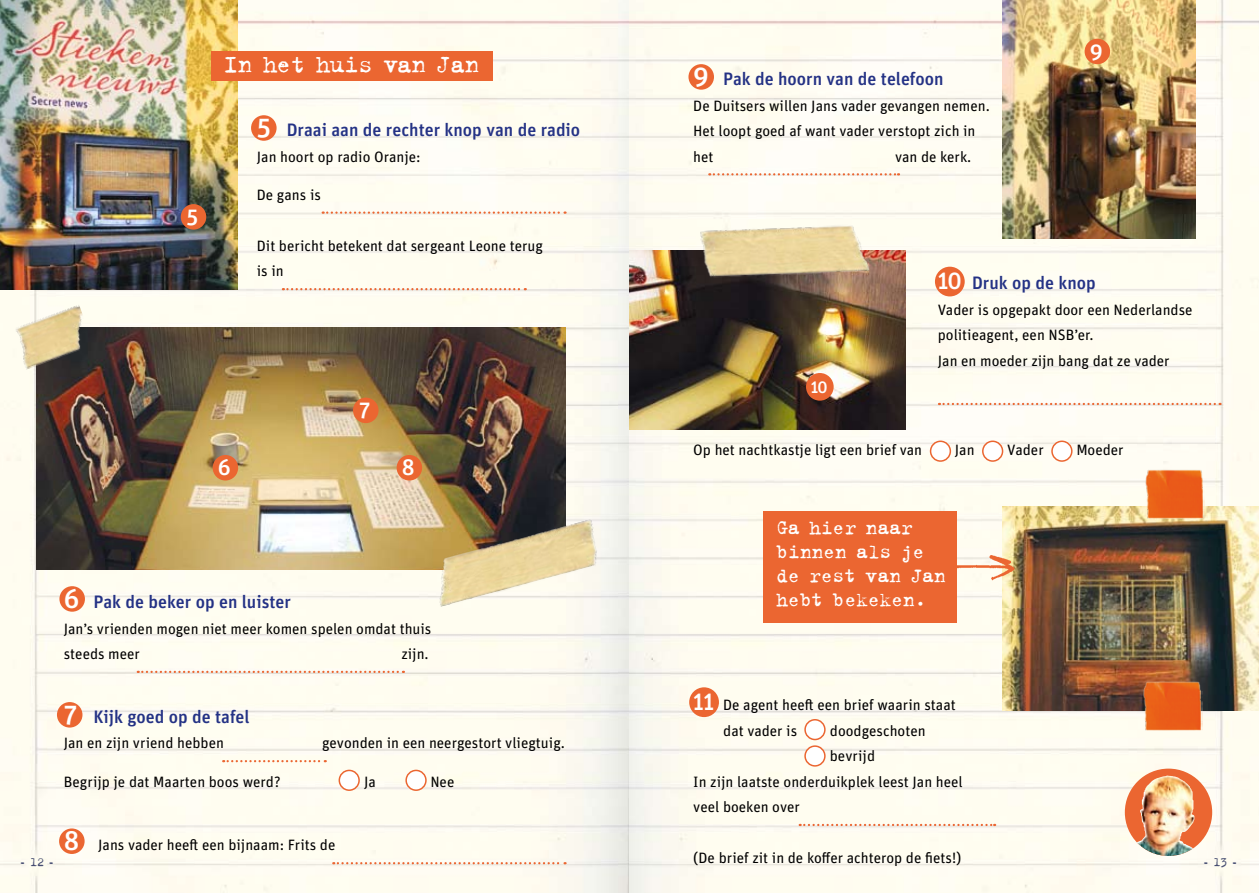
<style>
.page{position:relative;width:1259px;height:893px;background:#fff}
.page>*{position:absolute;margin:0;border:0;box-sizing:border-box;transform-origin:0 0}
.t1{font:27px "Trixie Text";letter-spacing:-.03em;color:#fff}
.t2{font:500 22.5px "Unit Pro";color:#fff}
.t3{font:21.9px/24px "Trixie";letter-spacing:-.015em;color:#fff}
.t4{font:500 18px "Unit Pro";color:#243285}
.t5{font:500 18px "Unit Pro";color:#fff;scale:.9 1}
.t6{font:15px/25.5px "Unit Pro";color:#000}
.t7{font:300 13.5px "Trixie";color:#454c71;scale:.5 1}
.s1{font-size:27px;color:#fff}
.s2{font-size:25.5px;color:#fff}
.s3{font-weight:300}
.s4{font-weight:500;font-size:25.5px;color:#fff}
.s5{font-weight:500;font-size:27px;color:#fff}
.s6{font-weight:400}
.s7{font-family:"Trixie Extra";font-weight:400}
</style>
<div class="page">
<img style="left:0;top:0;width:1259px;height:893px">
<div style="left:57px;top:702px;width:25px;height:26px;background:#eb6631;border-radius:50%"></div>
<div style="left:59px;top:828px;width:26px;height:26px;background:#eb6631;border-radius:50%"></div>
<div style="left:59px;top:586px;width:26px;height:26px;background:#eb6631;border-radius:50%"></div>
<div style="left:251px;top:115px;width:25px;height:26px;background:#eb6631;border-radius:50%"></div>
<div style="left:688px;top:64px;width:26px;height:26px;background:#eb6631;border-radius:50%"></div>
<div style="left:935px;top:267px;width:29px;height:29px;background:#eb6631;border-radius:50%"></div>
<div style="left:689px;top:687px;width:30px;height:30px;background:#eb6631;border-radius:50%"></div>
<img style="left:0;top:0;width:238px;height:289px">
<img style="left:1002px;top:0;width:193px;height:238px">
<img style="left:629px;top:251px;width:276px;height:178px">
<img style="left:1002px;top:506px;width:257px;height:204px">
<img style="left:36px;top:327px;width:530px;height:243px">
<svg style="left:323px;top:211px;width:242px;height:3px"></svg>
<svg style="left:283px;top:288px;width:243px;height:2px"></svg>
<svg style="left:223px;top:760px;width:103px;height:2px"></svg>
<svg style="left:333px;top:862px;width:232px;height:2px"></svg>
<svg style="left:138px;top:671px;width:266px;height:2px"></svg>
<svg style="left:709px;top:173px;width:190px;height:2px"></svg>
<svg style="left:799px;top:824px;width:196px;height:2px"></svg>
<svg style="left:939px;top:403px;width:281px;height:2px"></svg>
<div style="left:181px;top:204px;width:25px;height:26px;background:#eb6631;border-radius:50%"></div>
<div style="left:213px;top:455px;width:25px;height:25px;background:#eb6631;border-radius:50%"></div>
<div style="left:1084px;top:39px;width:26px;height:25px;background:#eb6631;border-radius:50%"></div>
<div style="left:353px;top:398px;width:25px;height:25px;background:#eb6631;border-radius:50%"></div>
<div style="left:396px;top:455px;width:26px;height:25px;background:#eb6631;border-radius:50%"></div>
<img style="left:427px;top:517px;width:178px;height:91px">
<img style="left:697px;top:224px;width:173px;height:54px">
<div style="left:930px;top:441px;width:20px;height:20px;background:#fff;border-radius:50%"></div>
<div style="left:930px;top:441px;width:21px;height:21px;border:2px solid #eb6631;border-radius:50%"></div>
<div style="left:805px;top:720px;width:20px;height:19px;background:#fff;border-radius:50%"></div>
<div style="left:804px;top:719px;width:21px;height:21px;border:2px solid #eb6631;border-radius:50%"></div>
<div style="left:805px;top:746px;width:20px;height:20px;background:#fff;border-radius:50%"></div>
<div style="left:804px;top:745px;width:21px;height:22px;border:2px solid #eb6631;border-radius:50%"></div>
<div style="left:982px;top:441px;width:20px;height:20px;background:#fff;border-radius:50%"></div>
<div style="left:982px;top:441px;width:21px;height:21px;border:2px solid #eb6631;border-radius:50%"></div>
<div style="left:1052px;top:441px;width:19px;height:20px;background:#fff;border-radius:50%"></div>
<div style="left:1051px;top:441px;width:21px;height:21px;border:2px solid #eb6631;border-radius:50%"></div>
<img style="left:956px;top:550px;width:62px;height:31px">
<div style="left:1124px;top:769px;width:88px;height:87px;background:#eb6631;border-radius:50%"></div>
<img style="left:1136px;top:776px;width:57px;height:80px">
<img style="left:1144px;top:469px;width:60px;height:49px">
<img style="left:1142px;top:680px;width:60px;height:50px">
<img style="left:11px;top:305px;width:83px;height:65px">
<div style="left:763px;top:511px;width:193px;height:112px;background:#eb6631"></div>
<div style="left:806px;top:373px;width:27px;height:28px;background:#eb6631;border-radius:50%"></div>
<div style="left:211px;top:52px;width:282px;height:29px;background:#eb6631"></div>
<div style="left:339px;top:770px;width:20px;height:20px;background:#fff;border-radius:50%"></div>
<div style="left:338px;top:770px;width:22px;height:21px;border:2px solid #eb6631;border-radius:50%"></div>
<div style="left:406px;top:770px;width:20px;height:20px;background:#fff;border-radius:50%"></div>
<div style="left:405px;top:770px;width:22px;height:21px;border:2px solid #eb6631;border-radius:50%"></div>
<h2 class="t2" style="left:187px;top:200px;width:13px">5</h2>
<h1 class="t1" style="left:223px;top:48px;width:257px">In het huis van Jan</h1>
<p class="t4" style="left:257px;top:117px;width:325px"><span class="s1">5</span> Draai aan de rechter knop van de radio</p>
<p class="t6" style="left:257px;top:143px;width:165px">Jan hoort op radio Oranje:</p>
<p class="t6" style="left:257px;top:181px;width:66px">De gans is</p>
<p class="t6" style="left:257px;top:232px;width:288px">Dit bericht betekent dat sergeant Leone terug is in</p>
<h2 class="t2" style="left:218px;top:451px;width:15px">6</h2>
<h2 class="t2" style="left:359px;top:394px;width:13px">7</h2>
<h2 class="t2" style="left:402px;top:451px;width:14px">8</h2>
<p class="t4" style="left:64px;top:589px;width:229px"><span class="s1">6</span> Pak de beker op en luister</p>
<p class="t6" style="left:64px;top:615px;width:369px">Jan’s vrienden mogen niet meer komen spelen omdat thuis steeds meer</p>
<p class="t6" style="left:401px;top:640px;width:29px">zijn.</p>
<p class="t4" style="left:693px;top:66px;width:252px"><span class="s1">9</span> Pak de hoorn van de telefoon</p>
<p class="t6" style="left:693px;top:92px;width:298px">De Duitsers willen Jans vader gevangen nemen.<br>Het loopt goed af want vader verstopt zich in het</p>
<p class="t6" style="left:895px;top:143px;width:78px">van de kerk.</p>
<h2 class="t2" style="left:1089px;top:35px;width:15px">9</h2>
<p class="t5" style="left:811px;top:373px;width:20px">10</p>
<p class="t4" style="left:938px;top:270px;width:160px"><span class="s2">10</span> Druk op de knop</p>
<p class="t6" style="left:938px;top:296px;width:256px">Vader is opgepakt door een Nederlandse politieagent, een NSB’er.<br>Jan en moeder zijn bang dat ze vader</p>
<p class="t6" style="left:693px;top:436px;width:230px">Op het nachtkastje ligt een brief van</p>
<p class="t6" style="left:955px;top:436px;width:21px">Jan</p>
<p class="t6" style="left:1007px;top:436px;width:38px">Vader</p>
<p class="t6" style="left:1076px;top:436px;width:49px">Moeder</p>
<h3 class="t3" style="left:776px;top:515px;width:171px">Ga hier naar binnen als je de rest van Jan hebt bekeken<span class="s3">.</span></h3>
<p class="t6" style="left:723px;top:691px;width:234px;text-indent:-30px"><span class="s4">11</span> De agent heeft een brief waarin staat dat vader is</p>
<p class="t4" style="left:64px;top:704px;width:187px"><span class="s1">7</span> Kijk goed op de tafel</p>
<p class="t6" style="left:64px;top:730px;width:162px">Jan en zijn vriend hebben</p>
<p class="t6" style="left:322px;top:730px;width:244px">gevonden in een neergestort vliegtuig.</p>
<p class="t6" style="left:64px;top:768px;width:218px">Begrijp je dat Maarten boos werd?</p>
<p class="t6" style="left:364px;top:768px;width:13px">Ja</p>
<p class="t6" style="left:430px;top:768px;width:25px">Nee</p>
<p class="t6" style="left:830px;top:717px;width:97px">doodgeschoten</p>
<p class="t6" style="left:830px;top:742px;width:47px">bevrijd</p>
<p class="t6" style="left:693px;top:768px;width:271px">In zijn laatste onderduikplek leest Jan heel</p>
<p class="t6" style="left:693px;top:793px;width:108px">veel boeken over</p>
<p class="t6" style="left:693px;top:844px;width:270px">(De brief zit in de koffer achterop de fiets!)</p>
<p class="t6" style="left:64px;top:832px;width:273px"><span class="s5">8</span> Jans vader heeft een bijnaam: Frits de</p>
<p class="t7" style="left:21px;top:855px;width:66px">- <span class="s6">1</span><span class="s7">2</span> -</p>
<p class="t7" style="left:1204px;top:855px;width:66px">- <span class="s6">1</span><span class="s7">3</span> -</p>
</div>
